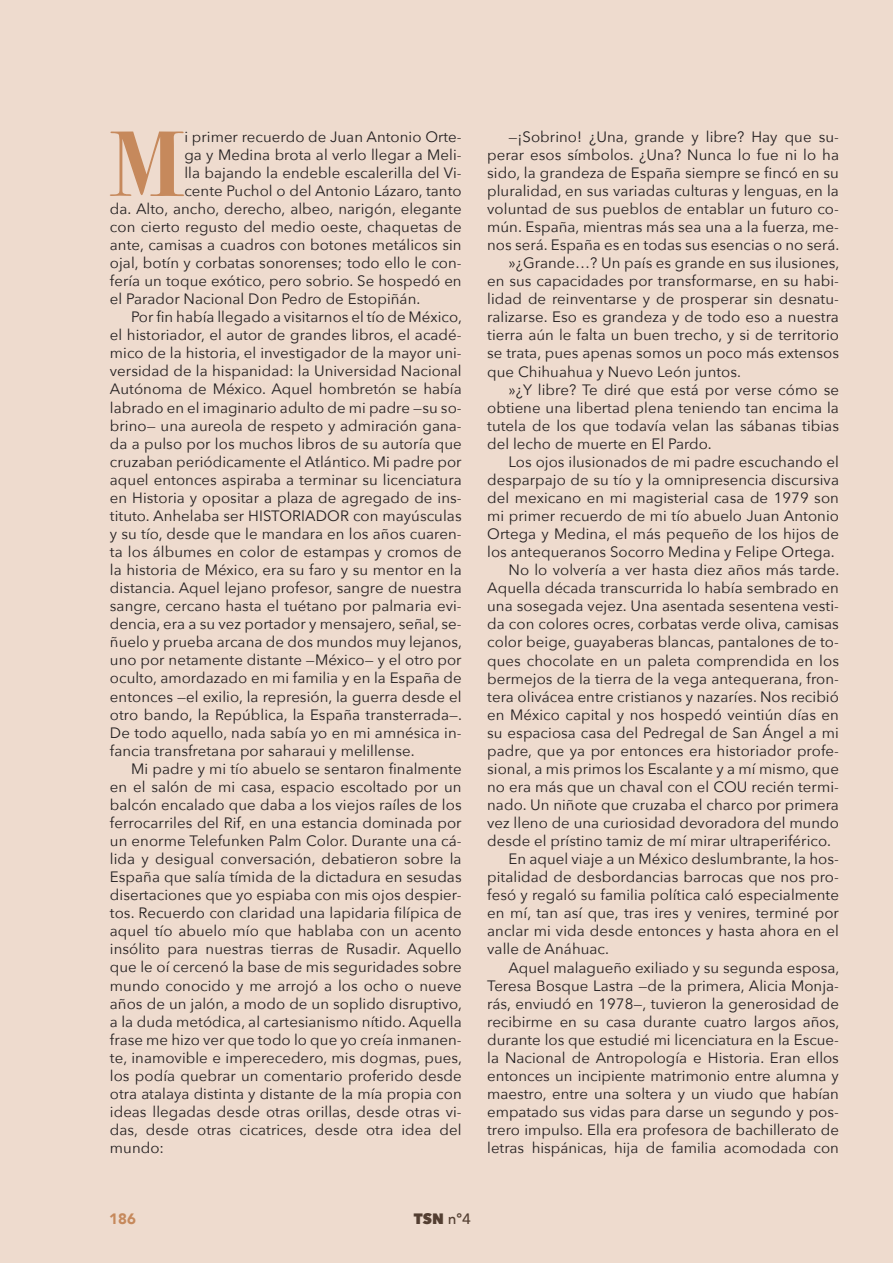
<style>
.page{position:relative;width:893px;height:1263px;background:#eedbce}
.page>*{position:absolute;margin:0;border:0;box-sizing:border-box;transform-origin:0 0}
.t1{font:700 93px "Bodoni Svty Two ITCTT";color:#c6895c}
.t2{font:15px/18px "Avenir Next";letter-spacing:.005em;color:#231f20;text-align:justify}
.t3{font:800 15px "Avenir Next";color:#231f20}
.t4{font:900 15px "Avenir";color:#c6895c}
.s1{font-weight:500}
</style>
<div class="page">
<p class="t1" style="left:111px;top:87px;width:75px">M</p>
<p class="t2" style="left:184px;top:127px;width:279px">i primer recuerdo de Juan Antonio Orte-</p>
<p class="t2" style="left:184px;top:145px;width:279px">ga y Medina brota al verlo llegar a Meli-</p>
<p class="t2" style="left:184px;top:163px;width:279px">lla bajando la endeble escalerilla del Vi-</p>
<p class="t2" style="left:184px;top:181px;width:279px">cente Puchol o del Antonio Lázaro, tanto</p>
<p class="t2" style="left:110px;top:199px;width:353px">da. Alto, ancho, derecho, albeo, narigón, elegante</p>
<p class="t2" style="left:110px;top:217px;width:353px">con cierto regusto del medio oeste, chaquetas de</p>
<p class="t2" style="left:110px;top:235px;width:353px">ante, camisas a cuadros con botones metálicos sin</p>
<p class="t2" style="left:110px;top:253px;width:353px">ojal, botín y corbatas sonorenses; todo ello le con-</p>
<p class="t2" style="left:110px;top:271px;width:353px">fería un toque exótico, pero sobrio. Se hospedó en</p>
<p class="t2" style="left:110px;top:289px;width:312px">el Parador Nacional Don Pedro de Estopiñán.</p>
<p class="t2" style="left:110px;top:307px;width:354px;text-indent:21px">Por fin había llegado a visitarnos el tío de México, el historiador, el autor de grandes libros, el acadé&shy;mico de la historia, el investigador de la mayor uni&shy;versidad de la hispanidad: la Universidad Nacional Autónoma de México. Aquel hombretón se había labrado en el imaginario adulto de mi padre —su so&shy;brino— una aureola de respeto y admiración gana&shy;da a pulso por los muchos libros de su autoría que cruzaban periódicamente el Atlántico. Mi padre por aquel entonces aspiraba a terminar su licenciatura en Historia y opositar a plaza de agregado de ins&shy;tituto. Anhelaba ser HISTORIADOR con mayúsculas y su tío, desde que le mandara en los años cuaren&shy;ta los álbumes en color de estampas y cromos de la historia de México, era su faro y su mentor en la distancia. Aquel lejano profesor, sangre de nuestra sangre, cercano hasta el tuétano por palmaria evi&shy;dencia, era a su vez portador y mensajero, señal, se&shy;ñuelo y prueba arcana de dos mundos muy lejanos, uno por netamente distante —México— y el otro por oculto, amordazado en mi familia y en la España de entonces —el exilio, la represión, la guerra desde el otro bando, la República, la España transterrada—.<br>De todo aquello, nada sabía yo en mi amnésica in&shy;fancia transfretana por saharaui y melillense.</p>
<p class="t2" style="left:110px;top:759px;width:354px;text-indent:21px">Mi padre y mi tío abuelo se sentaron finalmente en el salón de mi casa, espacio escoltado por un balcón encalado que daba a los viejos raíles de los ferrocarriles del Rif, en una estancia dominada por un enorme Telefunken Palm Color. Durante una cá&shy;lida y desigual conversación, debatieron sobre la España que salía tímida de la dictadura en sesudas disertaciones que yo espiaba con mis ojos despier&shy;tos. Recuerdo con claridad una lapidaria filípica de aquel tío abuelo mío que hablaba con un acento insólito para nuestras tierras de Rusadir. Aquello que le oí cercenó la base de mis seguridades sobre mundo conocido y me arrojó a los ocho o nueve años de un jalón, a modo de un soplido disruptivo, a la duda metódica, al cartesianismo nítido. Aquella frase me hizo ver que todo lo que yo creía inmanen&shy;te, inamovible e imperecedero, mis dogmas, pues, los podía quebrar un comentario proferido desde otra atalaya distinta y distante de la mía propia con ideas llegadas desde otras orillas, desde otras vi&shy;das, desde otras cicatrices, desde otra idea del mundo:</p>
<p class="t2" style="left:487px;top:127px;width:354px;text-indent:21px">—¡Sobrino! ¿Una, grande y libre? Hay que su&shy;perar esos símbolos. ¿Una? Nunca lo fue ni lo ha sido, la grandeza de España siempre se fincó en su pluralidad, en sus variadas culturas y lenguas, en la voluntad de sus pueblos de entablar un futuro co&shy;mún. España, mientras más sea una a la fuerza, me&shy;nos será. España es en todas sus esencias o no será.</p>
<p class="t2" style="left:487px;top:253px;width:354px;text-indent:21px">»¿Grande…? Un país es grande en sus ilusiones, en sus capacidades por transformarse, en su habi&shy;lidad de reinventarse y de prosperar sin desnatu&shy;ralizarse. Eso es grandeza y de todo eso a nuestra tierra aún le falta un buen trecho, y si de territorio se trata, pues apenas somos un poco más extensos que Chihuahua y Nuevo León juntos.</p>
<p class="t2" style="left:487px;top:380px;width:353px;text-indent:21px">»¿Y libre? Te diré que está por verse cómo se obtiene una libertad plena teniendo tan encima la tutela de los que todavía velan las sábanas tibias del lecho de muerte en El Pardo.</p>
<p class="t2" style="left:487px;top:452px;width:353px;text-indent:21px">Los ojos ilusionados de mi padre escuchando el desparpajo de su tío y la omnipresencia discursiva del mexicano en mi magisterial casa de 1979 son mi primer recuerdo de mi tío abuelo Juan Antonio Ortega y Medina, el más pequeño de los hijos de los antequeranos Socorro Medina y Felipe Ortega.</p>
<p class="t2" style="left:487px;top:560px;width:354px;text-indent:21px">No lo volvería a ver hasta diez años más tarde.<br>Aquella década transcurrida lo había sembrado en una sosegada vejez. Una asentada sesentena vesti&shy;da con colores ocres, corbatas verde oliva, camisas color beige, guayaberas blancas, pantalones de to&shy;ques chocolate en un paleta comprendida en los bermejos de la tierra de la vega antequerana, fron&shy;tera olivácea entre cristianos y nazaríes. Nos recibió en México capital y nos hospedó veintiún días en su espaciosa casa del Pedregal de San Ángel a mi padre, que ya por entonces era historiador profe&shy;sional, a mis primos los Escalante y a mí mismo, que no era más que un chaval con el COU recién termi&shy;nado. Un niñote que cruzaba el charco por primera vez lleno de una curiosidad devoradora del mundo desde el prístino tamiz de mí mirar ultraperiférico.</p>
<p class="t2" style="left:487px;top:849px;width:353px;text-indent:21px">En aquel viaje a un México deslumbrante, la hos&shy;pitalidad de desbordancias barrocas que nos pro&shy;fesó y regaló su familia política caló especialmente en mí, tan así que, tras ires y venires, terminé por anclar mi vida desde entonces y hasta ahora en el valle de Anáhuac.</p>
<p class="t2" style="left:487px;top:958px;width:354px;text-indent:21px">Aquel malagueño exiliado y su segunda esposa, Teresa Bosque Lastra —de la primera, Alicia Monja&shy;rás, enviudó en 1978—, tuvieron la generosidad de recibirme en su casa durante cuatro largos años, durante los que estudié mi licenciatura en la Escue&shy;la Nacional de Antropología e Historia. Eran ellos entonces un incipiente matrimonio entre alumna y maestro, entre una soltera y un viudo que habían empatado sus vidas para darse un segundo y pos&shy;trero impulso. Ella era profesora de bachillerato de letras hispánicas, hija de familia acomodada con</p>
<p class="t4" style="left:109px;top:1206px;width:28px">186</p>
<p class="t3" style="left:414px;top:1209px;width:59px">TSN <span class="s1">nº4</span></p>
</div>
